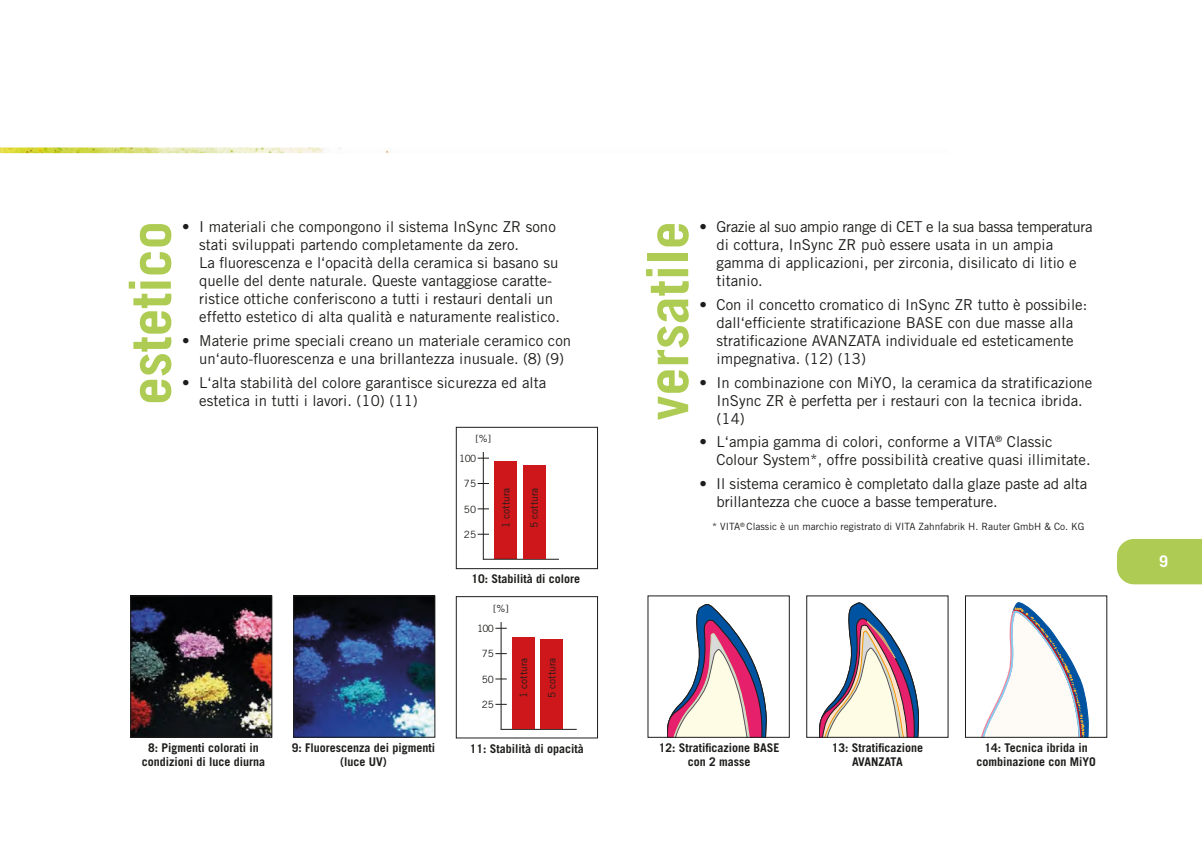
<style>
.page{position:relative;width:1202px;height:851px;background:#fff}
.page>*{position:absolute;margin:0;border:0;box-sizing:border-box;transform-origin:0 0}
.t1{font:700 56px "Trade Gothic LT Std";color:#aecc53}
.t2{font:700 16px "Trade Gothic LT Std";color:#fff}
.Fließtext_Aufzählung{font:15px/18px "Trade Gothic LT Std";color:#1d1d1b}
.Fließtext_Jensen_für{font:700 12px/14.4px "Trade Gothic LT Std";color:#1d1d1b;text-align:center}
.Subheads{font:10px "Trade Gothic LT Std";color:#1d1d1b}
</style>
<div class="page">
<div style="left:1117px;top:539px;width:85px;height:45px;background:#aecc53"></div>
<img style="left:0;top:147px;width:389px;height:6px">
<svg style="left:667px;top:604px;width:99px;height:131px"></svg>
<svg style="left:819px;top:602px;width:100px;height:133px"></svg>
<img style="left:295px;top:597px;width:138px;height:138px">
<div style="left:293px;top:595px;width:142px;height:142px;border:1px solid #1d1d1b"></div>
<img style="left:132px;top:597px;width:138px;height:138px">
<div style="left:130px;top:595px;width:142px;height:142px;border:1px solid #1d1d1b"></div>
<svg style="left:981px;top:602px;width:108px;height:133px"></svg>
<div style="left:456px;top:596px;width:142px;height:142px;border:1px solid #1d1d1b"></div>
<hr style="left:501px;top:622px;width:1px;height:107px;background:#1d1d1b">
<svg style="left:495px;top:704px;width:12px;height:1px"></svg>
<svg style="left:495px;top:678px;width:12px;height:1px"></svg>
<svg style="left:495px;top:653px;width:12px;height:1px"></svg>
<hr style="left:501px;top:728px;width:76px;height:1px;background:#1d1d1b">
<svg style="left:495px;top:627px;width:12px;height:1px"></svg>
<div style="left:512px;top:637px;width:23px;height:91px;background:#cd171a"></div>
<div style="left:541px;top:638px;width:22px;height:90px;background:#cd171a"></div>
<div style="left:456px;top:427px;width:142px;height:141px;border:1px solid #1d1d1b"></div>
<hr style="left:483px;top:452px;width:1px;height:107px;background:#1d1d1b">
<div style="left:495px;top:460px;width:22px;height:98px;background:#cd171a"></div>
<hr style="left:483px;top:558px;width:76px;height:1px;background:#1d1d1b">
<div style="left:523px;top:465px;width:22px;height:93px;background:#cd171a"></div>
<p class="t1" style="left:116px;top:405px;width:185px;rotate:-90deg">estetico</p>
<p class="Fließtext_Aufzählung" style="left:199px;top:217px;width:362px;text-indent:-17px">• I materiali che compongono il sistema InSync ZR sono stati sviluppati partendo completamente da zero.<br>La fluorescenza e l‘opacità della ceramica si basano su quelle del dente naturale. Queste vantaggiose caratte&shy;ristice ottiche conferiscono a tutti i restauri dentali un effetto estetico di alta qualità e naturamente realistico.</p>
<p class="Fließtext_Aufzählung" style="left:199px;top:331px;width:374px;text-indent:-17px">• Materie prime speciali creano un materiale ceramico con un‘auto-fluorescenza e una brillantezza inusuale. (8) (9)</p>
<p class="Fließtext_Aufzählung" style="left:182px;top:373px;width:366px">• L‘alta stabilità del colore garantisce sicurezza ed alta</p>
<p class="Fließtext_Aufzählung" style="left:199px;top:391px;width:220px">estetica in tutti i lavori. (10) (11)</p>
<p class="Subheads" style="left:475px;top:432px;width:17px">[%]</p>
<p class="Subheads" style="left:459px;top:452px;width:18px">100</p>
<p class="Subheads" style="left:464px;top:477px;width:14px">75</p>
<p class="Subheads" style="left:464px;top:503px;width:14px">50</p>
<p class="Subheads" style="left:464px;top:528px;width:14px">25</p>
<p class="Subheads" style="left:500px;top:528px;width:41px;rotate:-90deg">1 cottura</p>
<p class="Subheads" style="left:528px;top:528px;width:41px;rotate:-90deg">5 cottura</p>
<p class="Fließtext_Jensen_für" style="left:471px;top:571px;width:110px">10: Stabilità di colore</p>
<p class="Subheads" style="left:493px;top:602px;width:17px">[%]</p>
<p class="Subheads" style="left:477px;top:622px;width:18px">100</p>
<p class="Subheads" style="left:482px;top:647px;width:14px">75</p>
<p class="Subheads" style="left:482px;top:673px;width:14px">50</p>
<p class="Subheads" style="left:482px;top:698px;width:14px">25</p>
<p class="Subheads" style="left:518px;top:697px;width:41px;rotate:-90deg">1 cottura</p>
<p class="Subheads" style="left:546px;top:697px;width:41px;rotate:-90deg">5 cottura</p>
<p class="t1" style="left:634px;top:420px;width:201px;rotate:-90deg">versatile</p>
<p class="Fließtext_Aufzählung" style="left:716px;top:217px;width:378px;text-indent:-17px">• Grazie al suo ampio range di CET e la sua bassa temperatura di cottura, InSync ZR può essere usata in un ampia gamma di applicazioni, per zirconia, disilicato di litio e titanio.</p>
<p class="Fließtext_Aufzählung" style="left:716px;top:295px;width:372px;text-indent:-17px">• Con il concetto cromatico di InSync ZR tutto è possibile: dall‘efficiente stratificazione BASE con due masse alla stratificazione AVANZATA individuale ed esteticamente impegnativa. (12) (13)</p>
<p class="Fließtext_Aufzählung" style="left:716px;top:373px;width:377px;text-indent:-17px">• In combinazione con MiYO, la ceramica da stratificazione<br>InSync ZR è perfetta per i restauri con la tecnica ibrida. (14)</p>
<p class="Fließtext_Aufzählung" style="left:716px;top:432px;width:376px;text-indent:-17px">• L‘ampia gamma di colori, conforme a VITA<sup>®</sup> Classic<br>Colour System*, offre possibilità creative quasi illimitate.</p>
<p class="Fließtext_Aufzählung" style="left:716px;top:474px;width:372px;text-indent:-17px">• Il sistema ceramico è completato dalla glaze paste ad alta brillantezza che cuoce a basse temperature.</p>
<p class="Subheads" style="left:712px;top:520px;width:374px">* VITA<sup>®</sup> Classic è un marchio registrato di VITA Zahnfabrik H. Rauter GmbH &amp; Co. KG</p>
<p class="Fließtext_Jensen_für" style="left:142px;top:740px;width:125px">8: Pigmenti colorati in condizioni di luce diurna</p>
<p class="Fließtext_Jensen_für" style="left:292px;top:740px;width:145px">9: Fluorescenza dei pigmenti (luce UV)</p>
<p class="Fließtext_Jensen_für" style="left:659px;top:740px;width:122px">12: Stratificazione BASE con 2 masse</p>
<p class="Fließtext_Jensen_für" style="left:832px;top:740px;width:93px">13: Stratificazione<br>AVANZATA</p>
<p class="Fließtext_Jensen_für" style="left:976px;top:740px;width:121px">14: Tecnica ibrida in combinazione con MiYO</p>
<p class="Fließtext_Jensen_für" style="left:470px;top:740px;width:116px">11: Stabilità di opacità</p>
<p class="t2" style="left:1159px;top:552px;width:10px">9</p>
</div>
